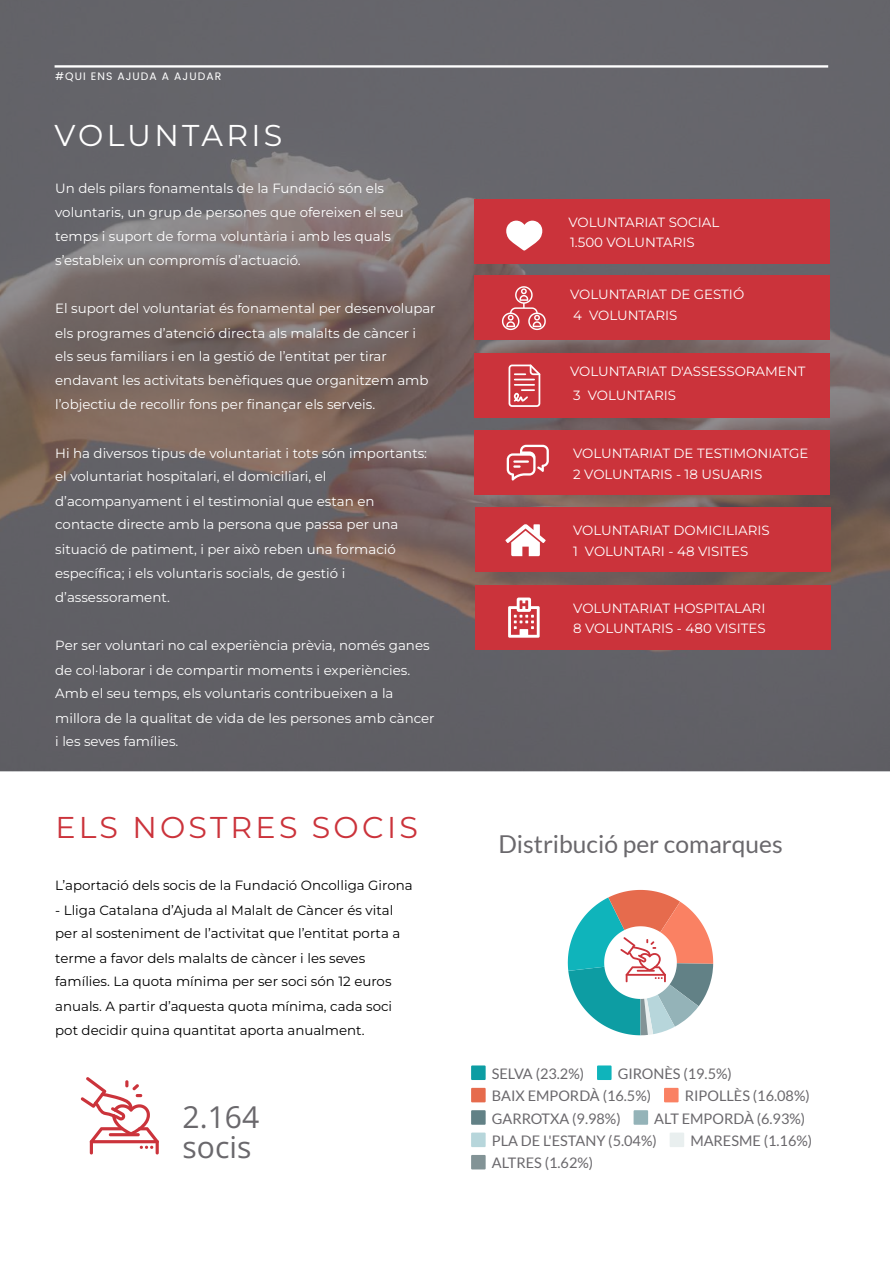
<style>
.page{position:relative;width:893px;height:1263px;background:#fff}
.page>*{position:absolute;margin:0;border:0;box-sizing:border-box;transform-origin:0 0}
.t1{font:30.15px "Montserrat";letter-spacing:.11em;color:#cb333b}
.t2{font:30.15px "Montserrat";letter-spacing:.11em;color:#fff}
.t3{font:30.15px/30.2px "Open Sans";color:#6a686c}
.t4{font:24.6px "Lato";color:#6a686c}
.t5{font:14.55px/22.4px "Lato";color:#6a686c}
.t6{font:13.35px/24px "Montserrat";color:#fff}
.t7{font:13.35px/24.2px "Montserrat";color:#000}
.t8{font:10.8px "Poppins";letter-spacing:.1em;color:#fff}
</style>
<div class="page">
<img style="left:0;top:0;width:889px;height:771px">
<hr style="left:55px;top:65px;width:773px;height:3px;background:#fff">
<svg style="left:568px;top:890px;width:145px;height:145px"></svg>
<svg style="left:471px;top:1065px;width:15px;height:15px"></svg>
<svg style="left:597px;top:1065px;width:15px;height:15px"></svg>
<svg style="left:471px;top:1088px;width:15px;height:14px"></svg>
<svg style="left:664px;top:1088px;width:15px;height:14px"></svg>
<svg style="left:471px;top:1110px;width:15px;height:15px"></svg>
<svg style="left:634px;top:1110px;width:14px;height:15px"></svg>
<svg style="left:471px;top:1132px;width:15px;height:15px"></svg>
<svg style="left:670px;top:1133px;width:14px;height:14px"></svg>
<svg style="left:471px;top:1155px;width:15px;height:14px"></svg>
<svg style="left:81px;top:1077px;width:78px;height:77px"></svg>
<div style="left:474px;top:199px;width:356px;height:64px;background:#cb333b"></div>
<div style="left:474px;top:276px;width:356px;height:64px;background:#cb333b"></div>
<div style="left:474px;top:353px;width:356px;height:65px;background:#cb333b"></div>
<div style="left:474px;top:430px;width:356px;height:65px;background:#cb333b"></div>
<div style="left:475px;top:507px;width:356px;height:65px;background:#cb333b"></div>
<div style="left:475px;top:585px;width:356px;height:65px;background:#cb333b"></div>
<svg style="left:506px;top:221px;width:36px;height:30px"></svg>
<svg style="left:502px;top:286px;width:44px;height:44px"></svg>
<svg style="left:508px;top:365px;width:33px;height:42px"></svg>
<svg style="left:507px;top:445px;width:42px;height:35px"></svg>
<svg style="left:505px;top:524px;width:41px;height:32px"></svg>
<svg style="left:508px;top:597px;width:32px;height:41px"></svg>
<p class="t8" style="left:55px;top:70px;width:168px">#QUI ENS AJUDA A AJUDAR</p>
<h1 class="t2" style="left:55px;top:115px;width:229px">VOLUNTARIS</h1>
<p class="t6" style="left:55px;top:175px;width:350px">Un dels pilars fonamentals de la Fundació són els voluntaris, un grup de persones que ofereixen el seu temps i suport de forma voluntària i amb les quals s’estableix un compromís d’actuació.</p>
<p class="t6" style="left:55px;top:296px;width:382px">El suport del voluntariat és fonamental per desenvolupar els programes d’atenció directa als malalts de càncer i els seus familiars i en la gestió de l’entitat per tirar endavant les activitats benèfiques que organitzem amb l’objectiu de recollir fons per finançar els serveis.</p>
<p class="t6" style="left:55px;top:441px;width:373px">Hi ha diversos tipus de voluntariat i tots són importants: el voluntariat hospitalari, el domiciliari, el d’acompanyament i el testimonial que estan en contacte directe amb la persona que passa per una situació de patiment, i per això reben una formació específica; i els voluntaris socials, de gestió i d’assessorament.</p>
<p class="t6" style="left:55px;top:633px;width:381px">Per ser voluntari no cal experiència prèvia, només ganes de col·laborar i de compartir moments i experiències.<br>Amb el seu temps, els voluntaris contribueixen a la millora de la qualitat de vida de les persones amb càncer i les seves famílies.</p>
<h1 class="t1" style="left:55px;top:807px;width:364px">ELS NOSTRES SOCIS</h1>
<p class="t7" style="left:55px;top:873px;width:359px">L’aportació dels socis de la Fundació Oncolliga Girona</p>
<p class="t7" style="left:55px;top:898px;width:347px">- Lliga Catalana d’Ajuda al Malalt de Càncer és vital per al sosteniment de l’activitat que l’entitat porta a terme a favor dels malalts de càncer i les seves famílies. La quota mínima per ser soci són 12 euros anuals. A partir d’aquesta quota mínima, cada soci pot decidir quina quantitat aporta anualment.</p>
<h1 class="t3" style="left:183px;top:1101px;width:78px">2.164 socis</h1>
<p class="t6" style="left:568px;top:211px;width:152px;line-height:20.5px">VOLUNTARIAT SOCIAL<br>1.500 VOLUNTARIS</p>
<p class="t6" style="left:570px;top:282px;width:176px">VOLUNTARIAT DE GESTIÓ</p>
<p class="t6" style="left:573px;top:303px;width:106px">4 VOLUNTARIS</p>
<p class="t6" style="left:570px;top:359px;width:237px">VOLUNTARIAT D'ASSESSORAMENT</p>
<p class="t6" style="left:573px;top:383px;width:104px">3 VOLUNTARIS</p>
<p class="t6" style="left:573px;top:443px;width:237px;line-height:20.7px">VOLUNTARIAT DE TESTIMONIATGE<br>2 VOLUNTARIS - 18 USUARIS</p>
<p class="t6" style="left:573px;top:519px;width:198px;line-height:21.1px">VOLUNTARIAT DOMICILIARIS<br>1 VOLUNTARI - 48 VISITES</p>
<p class="t6" style="left:573px;top:598px;width:194px;line-height:20.2px">VOLUNTARIAT HOSPITALARI<br>8 VOLUNTARIS - 480 VISITES</p>
<h2 class="t4" style="left:498px;top:830px;width:286px">Distribució per comarques</h2>
<p class="t5" style="left:492px;top:1062px;width:242px;text-indent:126px">GIRONÈS (19.5%)<br>BAIX EMPORDÀ (16.5%)</p>
<p class="t5" style="left:492px;top:1062px;width:94px">SELVA (23.2%)</p>
<p class="t5" style="left:685px;top:1085px;width:127px">RIPOLLÈS (16.08%)</p>
<p class="t5" style="left:492px;top:1107px;width:315px;text-indent:162px">ALT EMPORDÀ (6.93%)<br>PLA DE L'ESTANY (5.04%)</p>
<p class="t5" style="left:492px;top:1107px;width:130px">GARROTXA (9.98%)</p>
<p class="t5" style="left:690px;top:1129px;width:123px">MARESME (1.16%)</p>
<p class="t5" style="left:492px;top:1152px;width:103px">ALTRES (1.62%)</p>
</div>
